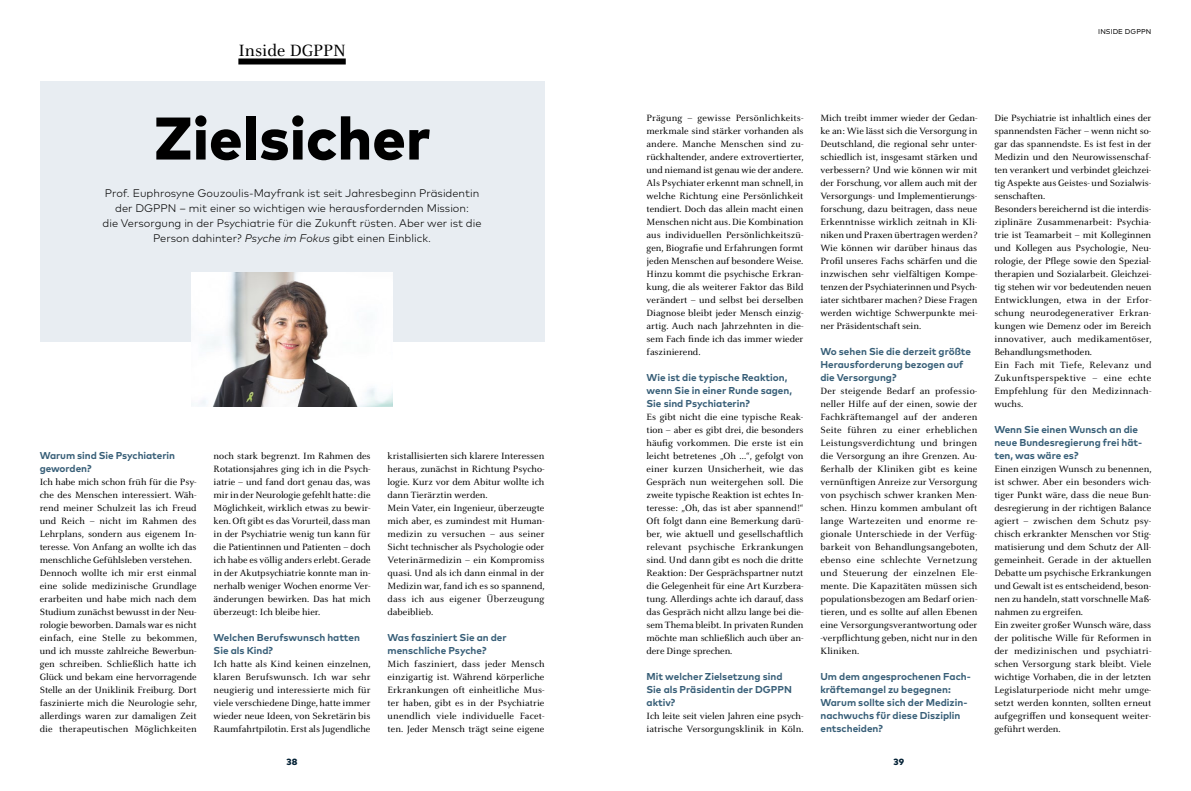
<style>
.page{position:relative;width:1191px;height:791px;background:#fff}
.page>*{position:absolute;margin:0;border:0;box-sizing:border-box;transform-origin:0 0}
.t1{font:800 60px "Mark Pro";letter-spacing:.005em;color:#000}
.t2{font:18px "Celeste Pro";color:#000}
.t3{font:300 11px/15px "Mark Pro";color:#000;text-align:center}
.t4{font:10px/13px "Celeste Pro";color:#000;text-align:justify}
.t5{font:700 10px/13px "Mark Pro";color:#375e77}
.t6{font:800 9px "Mark Pro";color:#001f33}
.t7{font:7px "Mark Pro";letter-spacing:.005em;color:#000}
.s1{font-style:italic}
</style>
<div class="page">
<div style="left:40px;top:82px;width:504px;height:260px;background:#e8edf2"></div>
<div style="left:238px;top:58px;width:108px;height:6px;background:#000"></div>
<img style="left:191px;top:272px;width:202px;height:135px">
<h2 class="t2" style="left:238px;top:39px;width:109px">Inside DGPPN</h2>
<p class="t7" style="left:1098px;top:26px;width:54px">INSIDE DGPPN</p>
<h1 class="t1" style="left:154px;top:92px;width:278px">Zielsicher</h1>
<p class="t3" style="left:103px;top:185px;width:380px">Prof. Euphrosyne Gouzoulis-Mayfrank ist seit Jahresbeginn Präsidentin der DGPPN – mit einer so wichtigen wie herausfordernden Mission:<br>die Versorgung in der Psychiatrie für die Zukunft rüsten. Aber wer ist die Person dahinter? <span class="s1">Psyche im Fokus</span> gibt einen Einblick.</p>
<p class="t5" style="left:40px;top:448px;width:137px">Warum sind Sie Psychiaterin geworden?</p>
<p class="t4" style="left:40px;top:475px;width:159px;text-align:left">Ich habe mich schon früh für die Psy&shy;che des Menschen interessiert. Wäh&shy;rend meiner Schulzeit las ich Freud und Reich – nicht im Rahmen des Lehrplans, sondern aus eigenem In&shy;teresse. Von Anfang an wollte ich das menschliche Gefühlsleben verstehen.<br>Dennoch wollte ich mir erst einmal eine solide medizinische Grundlage erarbeiten und habe mich nach dem Studium zunächst bewusst in der Neu&shy;rologie beworben. Damals war es nicht einfach, eine Stelle zu bekommen, und ich musste zahlreiche Bewerbun&shy;gen schreiben. Schließlich hatte ich Glück und bekam eine hervorragende Stelle an der Uniklinik Freiburg. Dort faszinierte mich die Neurologie sehr, allerdings waren zur damaligen Zeit die therapeutischen Möglichkeiten</p>
<p class="t4" style="left:214px;top:449px;width:158px">noch stark begrenzt. Im Rahmen des Rotationsjahres ging ich in die Psych&shy;iatrie – und fand dort genau das, was mir in der Neurologie gefehlt hatte: die Möglichkeit, wirklich etwas zu bewir&shy;ken. Oft gibt es das Vorurteil, dass man in der Psychiatrie wenig tun kann für die Patientinnen und Patienten – doch ich habe es völlig anders erlebt. Gerade in der Akutpsychiatrie konnte man in&shy;nerhalb weniger Wochen enorme Ver&shy;änderungen bewirken. Das hat mich überzeugt: Ich bleibe hier.</p>
<p class="t5" style="left:214px;top:630px;width:148px">Welchen Berufswunsch hatten<br>Sie als Kind?</p>
<p class="t4" style="left:214px;top:657px;width:159px">Ich hatte als Kind keinen einzelnen, klaren Berufswunsch. Ich war sehr neugierig und interessierte mich für viele verschiedene Dinge, hatte immer wieder neue Ideen, von Sekretärin bis Raumfahrtpilotin. Erst als Jugendliche</p>
<p class="t4" style="left:387px;top:449px;width:159px;text-align:left">kristallisierten sich klarere Interessen heraus, zunächst in Richtung Psycho&shy;logie. Kurz vor dem Abitur wollte ich dann Tierärztin werden.<br>Mein Vater, ein Ingenieur, überzeugte mich aber, es zumindest mit Human&shy;medizin zu versuchen – aus seiner Sicht technischer als Psychologie oder Veterinärmedizin – ein Kompromiss quasi. Und als ich dann einmal in der Medizin war, fand ich es so spannend, dass ich aus eigener Überzeugung dabeiblieb.</p>
<p class="t5" style="left:387px;top:630px;width:121px">Was fasziniert Sie an der menschliche Psyche?</p>
<p class="t4" style="left:387px;top:657px;width:158px">Mich fasziniert, dass jeder Mensch einzigartig ist. Während körperliche Erkrankungen oft einheitliche Mus&shy;ter haben, gibt es in der Psychiatrie unendlich viele individuelle Facet&shy;ten. Jeder Mensch trägt seine eigene</p>
<p class="t4" style="left:646px;top:111px;width:159px">Prägung – gewisse Persönlichkeits&shy;merkmale sind stärker vorhanden als andere. Manche Menschen sind zu&shy;rückhaltender, andere extrovertierter, und niemand ist genau wie der andere.<br>Als Psychiater erkennt man schnell, in welche Richtung eine Persönlichkeit tendiert. Doch das allein macht einen Menschen nicht aus. Die Kombination aus individuellen Persönlichkeitszü&shy;gen, Biografie und Erfahrungen formt jeden Menschen auf besondere Weise.<br>Hinzu kommt die psychische Erkran&shy;kung, die als weiterer Faktor das Bild verändert – und selbst bei derselben Diagnose bleibt jeder Mensch einzig&shy;artig. Auch nach Jahrzehnten in die&shy;sem Fach finde ich das immer wieder faszinierend.</p>
<p class="t5" style="left:646px;top:370px;width:147px">Wie ist die typische Reaktion, wenn Sie in einer Runde sagen,<br>Sie sind Psychiaterin?</p>
<p class="t4" style="left:646px;top:410px;width:158px">Es gibt nicht die eine typische Reak&shy;tion – aber es gibt drei, die besonders häufig vorkommen. Die erste ist ein leicht betretenes „Oh ...“, gefolgt von einer kurzen Unsicherheit, wie das Gespräch nun weitergehen soll. Die zweite typische Reaktion ist echtes In&shy;teresse: „Oh, das ist aber spannend!“ Oft folgt dann eine Bemerkung darü&shy;ber, wie aktuell und gesellschaftlich relevant psychische Erkrankungen sind. Und dann gibt es noch die dritte Reaktion: Der Gesprächspartner nutzt die Gelegenheit für eine Art Kurzbera&shy;tung. Allerdings achte ich darauf, dass das Gespräch nicht allzu lange bei die&shy;sem Thema bleibt. In privaten Runden möchte man schließlich auch über an&shy;dere Dinge sprechen.</p>
<p class="t5" style="left:646px;top:669px;width:147px">Mit welcher Zielsetzung sind<br>Sie als Präsidentin der DGPPN aktiv?</p>
<p class="t4" style="left:646px;top:709px;width:158px">Ich leite seit vielen Jahren eine psych&shy;iatrische Versorgungsklinik in Köln.</p>
<p class="t4" style="left:820px;top:111px;width:158px">Mich treibt immer wieder der Gedan&shy;ke an: Wie lässt sich die Versorgung in Deutschland, die regional sehr unter&shy;schiedlich ist, insgesamt stärken und verbessern? Und wie können wir mit der Forschung, vor allem auch mit der Versorgungs- und Implementierungs&shy;forschung, dazu beitragen, dass neue Erkenntnisse wirklich zeitnah in Kli&shy;niken und Praxen übertragen werden?<br>Wie können wir darüber hinaus das Profil unseres Fachs schärfen und die inzwischen sehr vielfältigen Kompe&shy;tenzen der Psychiaterinnen und Psych&shy;iater sichtbarer machen? Diese Fragen werden wichtige Schwerpunkte mei&shy;ner Präsidentschaft sein.</p>
<p class="t5" style="left:820px;top:344px;width:152px">Wo sehen Sie die derzeit größte<br>Herausforderung bezogen auf die Versorgung?</p>
<p class="t4" style="left:820px;top:384px;width:159px">Der steigende Bedarf an professio&shy;neller Hilfe auf der einen, sowie der Fachkräftemangel auf der anderen Seite führen zu einer erheblichen Leistungsverdichtung und bringen die Versorgung an ihre Grenzen. Au&shy;ßerhalb der Kliniken gibt es keine vernünftigen Anreize zur Versorgung von psychisch schwer kranken Men&shy;schen. Hinzu kommen ambulant oft lange Wartezeiten und enorme re&shy;gionale Unterschiede in der Verfüg&shy;barkeit von Behandlungsangeboten, ebenso eine schlechte Vernetzung und Steuerung der einzelnen Ele&shy;mente. Die Kapazitäten müssen sich populationsbezogen am Bedarf orien&shy;tieren, und es sollte auf allen Ebenen eine Versorgungsverantwortung oder -verpflichtung geben, nicht nur in den Kliniken.</p>
<p class="t5" style="left:820px;top:669px;width:152px">Um dem angesprochenen Fach&shy;kräftemangel zu begegnen:<br>Warum sollte sich der Medizin&shy;nachwuchs für diese Disziplin entscheiden?</p>
<p class="t6" style="left:287px;top:755px;width:12px">38</p>
<p class="t6" style="left:893px;top:755px;width:12px">39</p>
<p class="t4" style="left:994px;top:111px;width:159px;text-align:left">Die Psychiatrie ist inhaltlich eines der spannendsten Fächer – wenn nicht so&shy;gar das spannendste. Es ist fest in der Medizin und den Neurowissenschaf&shy;ten verankert und verbindet gleichzei&shy;tig Aspekte aus Geistes- und Sozialwis&shy;senschaften.<br>Besonders bereichernd ist die interdis&shy;ziplinäre Zusammenarbeit: Psychia&shy;trie ist Teamarbeit – mit Kolleginnen und Kollegen aus Psychologie, Neu&shy;rologie, der Pflege sowie den Spezial&shy;therapien und Sozialarbeit. Gleichzei&shy;tig stehen wir vor bedeutenden neuen Entwicklungen, etwa in der Erfor&shy;schung neurodegenerativer Erkran&shy;kungen wie Demenz oder im Bereich innovativer, auch medikamentöser, Behandlungsmethoden.<br>Ein Fach mit Tiefe, Relevanz und Zukunftsperspektive – eine echte Empfehlung für den Medizinnach&shy;wuchs.</p>
<p class="t5" style="left:994px;top:422px;width:149px">Wenn Sie einen Wunsch an die neue Bundesregierung frei hät&shy;ten, was wäre es?</p>
<p class="t4" style="left:994px;top:462px;width:159px;text-align:left">Einen einzigen Wunsch zu benennen, ist schwer. Aber ein besonders wich&shy;tiger Punkt wäre, dass die neue Bun&shy;desregierung in der richtigen Balance agiert – zwischen dem Schutz psy&shy;chisch erkrankter Menschen vor Stig&shy;matisierung und dem Schutz der All&shy;gemeinheit. Gerade in der aktuellen Debatte um psychische Erkrankungen und Gewalt ist es entscheidend, beson&shy;nen zu handeln, statt vorschnelle Maß&shy;nahmen zu ergreifen.<br>Ein zweiter großer Wunsch wäre, dass der politische Wille für Reformen in der medizinischen und psychiatri&shy;schen Versorgung stark bleibt. Viele wichtige Vorhaben, die in der letzten Legislaturperiode nicht mehr umge&shy;setzt werden konnten, sollten erneut aufgegriffen und konsequent weiter&shy;geführt werden.</p>
</div>
